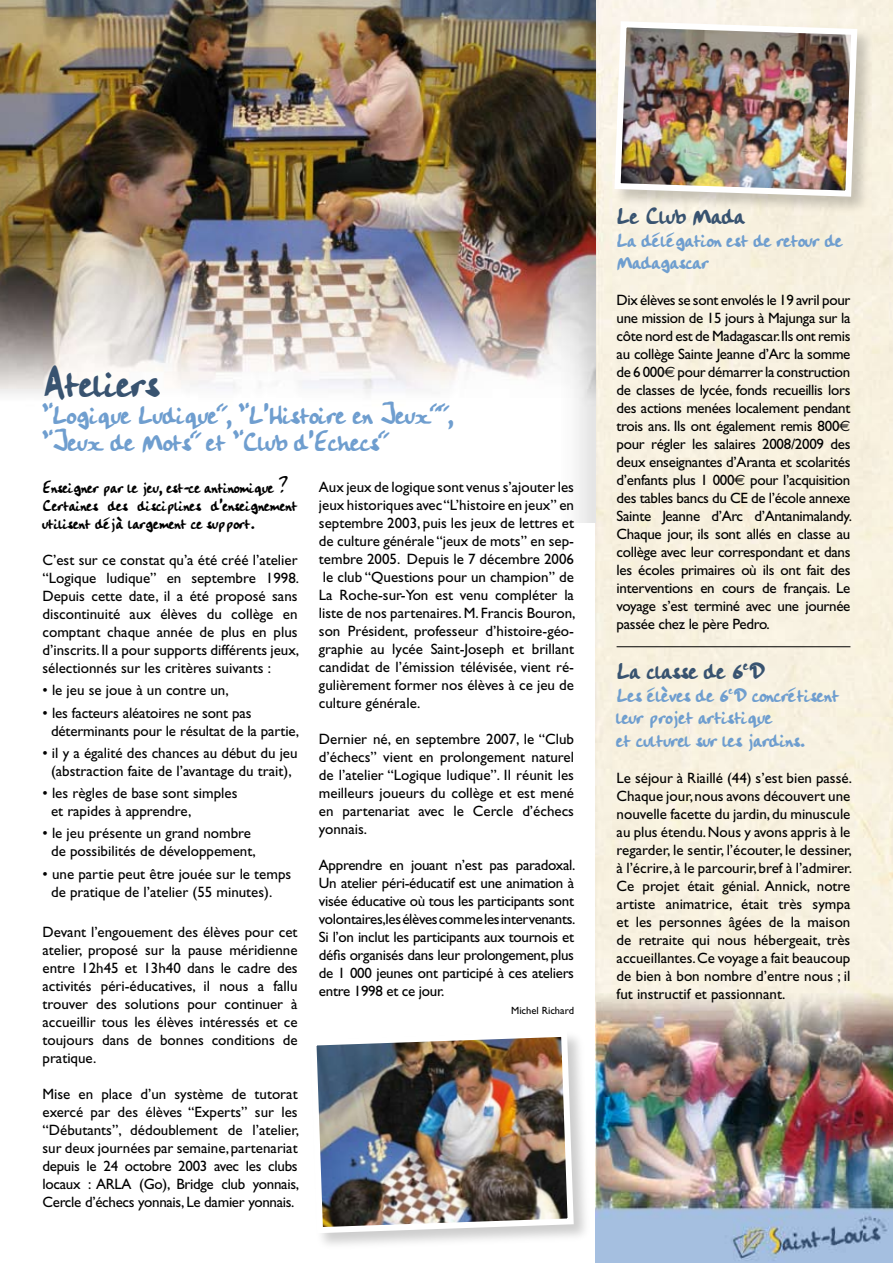
<style>
.page{position:relative;width:893px;height:1263px;background:#fff}
.page>*{position:absolute;margin:0;border:0;box-sizing:border-box;transform-origin:0 0}
.t1{font:45px "Handwriting Plain";color:#385370}
.t2{font:30px/27px "Handwriting Plain";color:#6f9ecf}
.t3{font:27px "Handwriting Plain";color:#385370}
.t4{font:22.5px/22.5px "Handwriting Plain";color:#6f9ecf}
.t5{font:18px/18px "Handwriting Plain";color:#000}
.t6{font:15px/18px "Gill Sans";color:#000;text-align:justify}
.t7{font:10.5px "Gill Sans";color:#000}
.s1{font-family:"Euro Sans"}
</style>
<div class="page">
<img style="left:595px;top:0;width:298px;height:1263px">
<img style="left:0;top:0;width:595px;height:523px">
<hr style="left:617px;top:646px;width:233px;height:1px;background:#000">
<div style="left:613px;top:19px;width:263px;height:197px;background:#000;opacity:.2"></div>
<img style="left:611px;top:18px;width:249px;height:182px">
<div style="left:309px;top:1029px;width:283px;height:223px;background:#000;opacity:.2"></div>
<img style="left:309px;top:1029px;width:268px;height:207px">
<h1 class="t1" style="left:43px;top:351px;width:118px">Ateliers</h1>
<h2 class="t2" style="left:43px;top:403px;width:412px">”Logique Ludique“, ”L’Histoire en Jeux““, ”Jeux de Mots“ et ”Club d’Echecs“</h2>
<p class="t6" style="left:319px;top:478px;width:258px">Aux jeux de logique sont venus s’ajouter les jeux historiques avec “L’histoire en jeux” en septembre 2003, puis les jeux de lettres et de culture générale “jeux de mots” en sep&shy;tembre 2005. Depuis le 7 décembre 2006 le club “Questions pour un champion” de La Roche-sur-Yon est venu compléter la liste de nos partenaires. M. Francis Bouron, son Président, professeur d’histoire-géo&shy;graphie au lycée Saint-Joseph et brillant candidat de l’émission télévisée, vient ré&shy;gulièrement former nos élèves à ce jeu de culture générale.</p>
<p class="t6" style="left:319px;top:730px;width:257px">Dernier né, en septembre 2007, le “Club d’échecs” vient en prolongement naturel de l’atelier “Logique ludique”. Il réunit les meilleurs joueurs du collège et est mené en partenariat avec le Cercle d’échecs yonnais.</p>
<p class="t6" style="left:319px;top:856px;width:258px">Apprendre en jouant n’est pas paradoxal.<br>Un atelier péri-éducatif est une animation à visée éducative où tous les participants sont volontaires,les élèves comme les intervenants.<br>Si l’on inclut les participants aux tournois et défis organisés dans leur prolongement, plus de 1 000 jeunes ont participé à ces ateliers entre 1998 et ce jour.</p>
<p class="t7" style="left:511px;top:1004px;width:64px">Michel Richard</p>
<p class="t5" style="left:43px;top:479px;width:257px">Enseigner par le jeu, est-ce antinomique ?<br>Certaines des disciplines d’enseignement utilisent déjà largement ce support.</p>
<p class="t6" style="left:43px;top:551px;width:258px">C’est sur ce constat qu’a été créé l’atelier “Logique ludique” en septembre 1998.<br>Depuis cette date, il a été proposé sans discontinuité aux élèves du collège en comptant chaque année de plus en plus d’inscrits. Il a pour supports différents jeux, sélectionnés sur les critères suivants :</p>
<p class="t6" style="left:43px;top:681px;width:188px">• le jeu se joue à un contre un,</p>
<p class="t6" style="left:51px;top:703px;width:250px;text-indent:-9px">• les facteurs aléatoires ne sont pas déterminants pour le résultat de la partie,</p>
<p class="t6" style="left:43px;top:744px;width:257px;text-align:center">• il y a égalité des chances au début du jeu (abstraction faite de l’avantage du trait),</p>
<p class="t6" style="left:51px;top:784px;width:188px;text-indent:-9px">• les règles de base sont simples et rapides à apprendre,</p>
<p class="t6" style="left:43px;top:824px;width:215px;text-align:center">• le jeu présente un grand nombre de possibilités de développement,</p>
<p class="t6" style="left:51px;top:864px;width:242px;text-indent:-9px">• une partie peut être jouée sur le temps de pratique de l’atelier (55 minutes).</p>
<p class="t6" style="left:43px;top:923px;width:257px">Devant l’engouement des élèves pour cet atelier, proposé sur la pause méridienne entre 12h45 et 13h40 dans le cadre des activités péri-éducatives, il nous a fallu trouver des solutions pour continuer à accueillir tous les élèves intéressés et ce toujours dans de bonnes conditions de pratique.</p>
<p class="t6" style="left:43px;top:1085px;width:258px">Mise en place d’un système de tutorat exercé par des élèves “Experts” sur les “Débutants”, dédoublement de l’atelier, sur deux journées par semaine, partenariat depuis le 24 octobre 2003 avec les clubs locaux : ARLA (Go), Bridge club yonnais, Cercle d’échecs yonnais, Le damier yonnais.</p>
<h3 class="t3" style="left:617px;top:197px;width:130px">Le Club Mada</h3>
<h3 class="t4" style="left:617px;top:230px;width:228px">La délégation est de retour de<br>Madagascar</h3>
<p class="t6" style="left:617px;top:291px;width:237px">Dix élèves se sont envolés le 19 avril pour une mission de 15 jours à Majunga sur la côte nord est de Madagascar.Ils ont remis au collège Sainte Jeanne d’Arc la somme de 6 000<span class="s1">€</span> pour démarrer la construction de classes de lycée, fonds recueillis lors des actions menées localement pendant trois ans. Ils ont également remis 800<span class="s1">€ </span>pour régler les salaires 2008/2009 des deux enseignantes d’Aranta et scolarités d’enfants plus 1 000<span class="s1">€</span> pour l’acquisition des tables bancs du CE de l’école annexe Sainte Jeanne d’Arc d’Antanimalandy.<br>Chaque jour, ils sont allés en classe au collège avec leur correspondant et dans les écoles primaires où ils ont fait des interventions en cours de français. Le voyage s’est terminé avec une journée passée chez le père Pedro.</p>
<h3 class="t3" style="left:617px;top:652px;width:150px">La classe de 6<sup>e</sup>D</h3>
<h3 class="t4" style="left:617px;top:685px;width:224px">Les élèves de 6<sup>e</sup>D concrétisent leur projet artistique<br>et culturel sur les jardins.</h3>
<p class="t6" style="left:617px;top:769px;width:237px">Le séjour à Riaillé (44) s’est bien passé.<br>Chaque jour, nous avons découvert une nouvelle facette du jardin, du minuscule au plus étendu. Nous y avons appris à le regarder, le sentir, l’écouter, le dessiner, à l’écrire, à le parcourir, bref à l’admirer.<br>Ce projet était génial. Annick, notre artiste animatrice, était très sympa et les personnes âgées de la maison de retraite qui nous hébergeait, très accueillantes. Ce voyage a fait beaucoup de bien à bon nombre d’entre nous ; il fut instructif et passionnant.</p>
</div>
